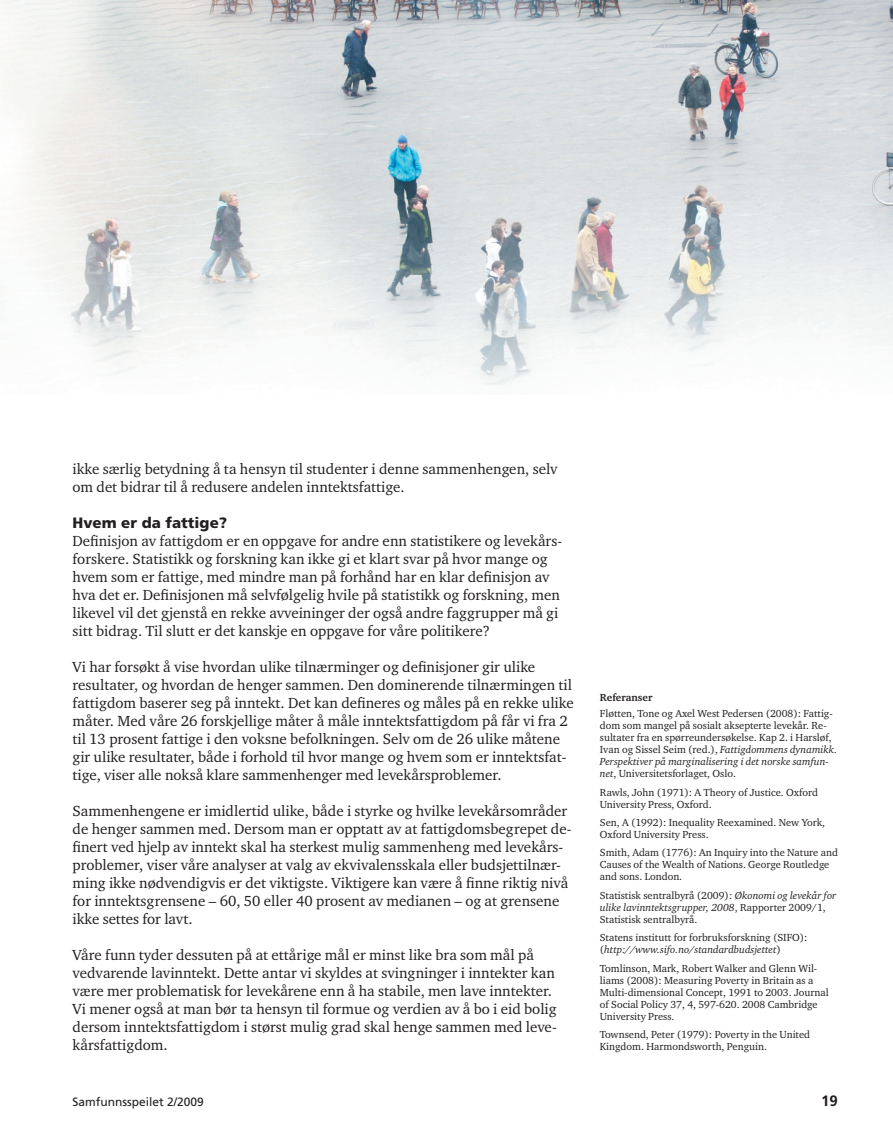
<style>
.page{position:relative;width:893px;height:1148px;background:#fff}
.page>*{position:absolute;margin:0;border:0;box-sizing:border-box;transform-origin:0 0}
.t1{font:15px/18px "Charter ITC Std";color:#231f20}
.t2{font:900 15px "Frutiger";color:#231f20}
.t3{font:700 15px "Frutiger";color:#231f20}
.t4{font:12px "Frutiger";color:#231f20}
.t5{font:10.5px/12px "Charter ITC Std";color:#231f20}
.t6{font:700 10.5px "Charter ITC Std";color:#231f20}
.s1{font-style:italic}
</style>
<div class="page">
<img style="left:0;top:0;width:893px;height:385px">
<p class="t1" style="left:73px;top:459px;width:487px">ikke særlig betydning å ta hensyn til studenter i denne sammenhengen, selv om det bidrar til å redusere andelen inntektsfattige.</p>
<p class="t2" style="left:73px;top:513px;width:156px">Hvem er da fattige?</p>
<p class="t1" style="left:73px;top:531px;width:491px">Definisjon av fattigdom er en oppgave for andre enn statistikere og levekårs&shy;forskere. Statistikk og forskning kan ikke gi et klart svar på hvor mange og hvem som er fattige, med mindre man på forhånd har en klar definisjon av hva det er. Definisjonen må selvfølgelig hvile på statistikk og forskning, men likevel vil det gjenstå en rekke avveininger der også andre faggrupper må gi sitt bidrag. Til slutt er det kanskje en oppgave for våre politikere?</p>
<p class="t1" style="left:73px;top:657px;width:503px">Vi har forsøkt å vise hvordan ulike tilnærminger og definisjoner gir ulike resultater, og hvordan de henger sammen. Den dominerende tilnærmingen til fattigdom baserer seg på inntekt. Det kan defineres og måles på en rekke ulike måter. Med våre 26 forskjellige måter å måle inntektsfattigdom på får vi fra 2 til 13 prosent fattige i den voksne befolkningen. Selv om de 26 ulike måtene gir ulike resultater, både i forhold til hvor mange og hvem som er inntektsfat&shy;tige, viser alle nokså klare sammenhenger med levekårsproblemer.</p>
<p class="t1" style="left:73px;top:801px;width:500px">Sammenhengene er imidlertid ulike, både i styrke og hvilke levekårsområder de henger sammen med. Dersom man er opptatt av at fattigdomsbegrepet de&shy;finert ved hjelp av inntekt skal ha sterkest mulig sammenheng med levekårs&shy;problemer, viser våre analyser at valg av ekvivalensskala eller budsjettilnær&shy;ming ikke nødvendigvis er det viktigste. Viktigere kan være å finne riktig nivå for inntektsgrensene – 60, 50 eller 40 prosent av medianen – og at grensene ikke settes for lavt.</p>
<p class="t1" style="left:73px;top:945px;width:486px">Våre funn tyder dessuten på at ettårige mål er minst like bra som mål på vedvarende lavinntekt. Dette antar vi skyldes at svingninger i inntekter kan være mer problematisk for levekårene enn å ha stabile, men lave inntekter.<br>Vi mener også at man bør ta hensyn til formue og verdien av å bo i eid bolig dersom inntektsfattigdom i størst mulig grad skal henge sammen med leve&shy;kårsfattigdom.</p>
<p class="t6" style="left:600px;top:690px;width:54px">Referanser</p>
<p class="t5" style="left:600px;top:707px;width:239px">Fløtten, Tone og Axel West Pedersen (2008): Fattig&shy;dom som mangel på sosialt aksepterte levekår. Re&shy;sultater fra en spørreundersøkelse. Kap 2. i Harsløf, Ivan og Sissel Seim (red.), <span class="s1">Fattigdommens dynamikk.<br>Perspektiver på marginalisering i det norske samfun&shy;net</span>, Universitetsforlaget, Oslo.</p>
<p class="t5" style="left:600px;top:785px;width:220px">Rawls, John (1971): A Theory of Justice. Oxford<br>University Press, Oxford.</p>
<p class="t5" style="left:600px;top:816px;width:227px">Sen, A (1992): Inequality Reexamined. New York,<br>Oxford University Press.</p>
<p class="t5" style="left:600px;top:846px;width:240px">Smith, Adam (1776): An Inquiry into the Nature and<br>Causes of the Wealth of Nations. George Routledge and sons. London.</p>
<p class="t5" style="left:600px;top:889px;width:238px">Statistisk sentralbyrå (2009): <span class="s1">Økonomi og levekår for ulike lavinntektsgrupper, 2008</span>, Rapporter 2009/1,<br>Statistisk sentralbyrå.</p>
<p class="t5" style="left:600px;top:931px;width:209px">Statens institutt for forbruksforskning (SIFO): (<span class="s1">http://www.sifo.no/standardbudsjettet</span>)</p>
<p class="t5" style="left:600px;top:961px;width:230px">Tomlinson, Mark, Robert Walker and Glenn Wil&shy;liams (2008): Measuring Poverty in Britain as a Multi-dimensional Concept, 1991 to 2003. Journal of Social Policy 37, 4, 597-620. 2008 Cambridge University Press.</p>
<p class="t5" style="left:600px;top:1028px;width:212px">Townsend, Peter (1979): Poverty in the United<br>Kingdom. Harmondsworth, Penguin.</p>
<p class="t4" style="left:73px;top:1095px;width:133px">Samfunnsspeilet 2/2009</p>
<p class="t3" style="left:821px;top:1092px;width:18px">19</p>
</div>
